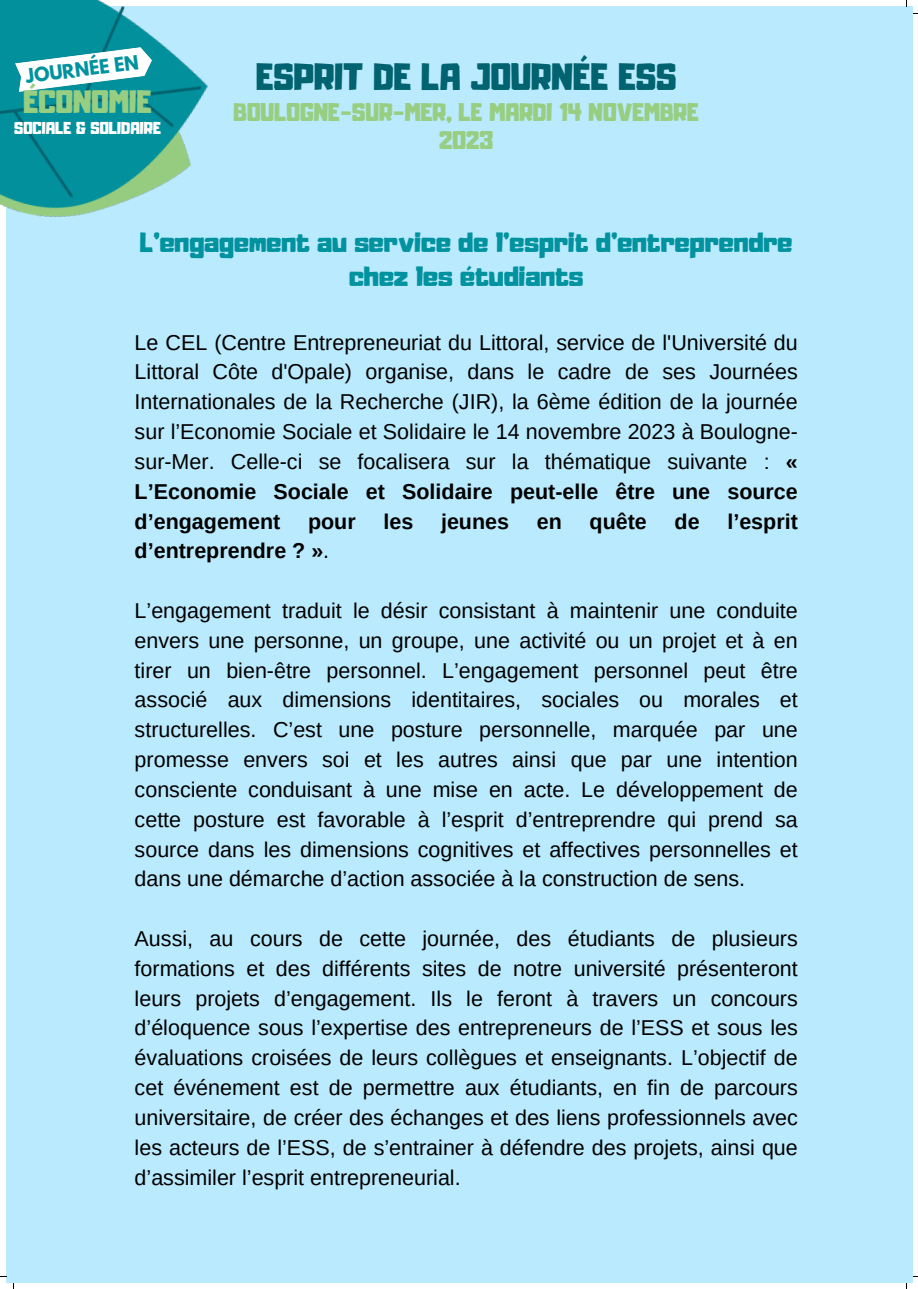
<style>
.page{position:relative;width:918px;height:1289px;background:#fff}
.page>*{position:absolute;margin:0;border:0;box-sizing:border-box;transform-origin:0 0}
.t1{font:33.53px "Adumu";color:#01636f}
.t2{font:28.58px "Adumu";color:#97ce81}
.t3{font:24.53px/33.8px "Adumu";color:#00929e;text-align:center}
.t4{font:22.5px/27.6px "Adumu";color:#97ce81;text-align:center}
.t5{font:21.52px/29.8px "Arimo";color:#000;text-align:justify}
.t6{font:700 21.52px "Arimo";color:#000}
.t7{font:700 17.55px "League Spartan";color:#00929e}
.t8{font:15.23px "Adumu";color:#fff}
.s1{font-weight:700}
.s2{font-weight:400}
</style>
<div class="page">
<div style="left:6px;top:6px;width:907px;height:1276px;background:#baeafd"></div>
<img style="left:0;top:0;width:208px;height:218px">
<img style="left:15px;top:48px;width:137px;height:43px">
<p class="t7" style="left:25px;top:68px;width:115px;rotate:-7deg">JOURNÉE EN</p>
<p class="t2" style="left:24px;top:90px;width:130px">ÉCONOMIE</p>
<p class="t8" style="left:14px;top:122px;width:148px">SOCIALE &amp; SOLIDAIRE</p>
<p class="t1" style="left:256px;top:63px;width:422px">ESPRIT DE LA JOURNÉE ESS</p>
<p class="t4" style="left:234px;top:101px;width:467px">BOULOGNE-SUR-MER, LE MARDI 14 NOVEMBRE<br>2023</p>
<p class="t3" style="left:140px;top:228px;width:654px">L’engagement au service de l’esprit d’entreprendre chez les étudiants</p>
<p class="t5" style="left:135px;top:327px;width:665px">Le CEL (Centre Entrepreneuriat du Littoral, service de l'Université du Littoral Côte d'Opale) organise, dans le cadre de ses Journées Internationales de la Recherche (JIR), la 6ème édition de la journée sur l’Economie Sociale et Solidaire le 14 novembre 2023 à Boulogne&shy;sur-Mer. Celle-ci se focalisera sur la thématique suivante : <span class="s1">« L’Economie Sociale et Solidaire peut-elle être une source d’engagement</span></p>
<p class="t6" style="left:308px;top:509px;width:49px">pour</p>
<p class="t6" style="left:383px;top:509px;width:31px">les</p>
<p class="t6" style="left:441px;top:509px;width:70px">jeunes</p>
<p class="t6" style="left:537px;top:509px;width:27px">en</p>
<p class="t6" style="left:590px;top:509px;width:59px">quête</p>
<p class="t6" style="left:675px;top:509px;width:27px">de</p>
<p class="t6" style="left:727px;top:509px;width:72px">l’esprit</p>
<p class="t6" style="left:135px;top:539px;width:196px">d’entreprendre ? »<span class="s2">.</span></p>
<p class="t5" style="left:135px;top:595px;width:665px">L’engagement traduit le désir consistant à maintenir une conduite envers une personne, un groupe, une activité ou un projet et à en tirer un bien-être personnel. L’engagement personnel peut être associé aux dimensions identitaires, sociales ou morales et structurelles. C’est une posture personnelle, marquée par une promesse envers soi et les autres ainsi que par une intention consciente conduisant à une mise en acte. Le développement de cette posture est favorable à l’esprit d’entreprendre qui prend sa source dans les dimensions cognitives et affectives personnelles et dans une démarche d’action associée à la construction de sens.</p>
<p class="t5" style="left:135px;top:923px;width:665px">Aussi, au cours de cette journée, des étudiants de plusieurs formations et des différents sites de notre université présenteront leurs projets d’engagement. Ils le feront à travers un concours d’éloquence sous l’expertise des entrepreneurs de l’ESS et sous les évaluations croisées de leurs collègues et enseignants. L’objectif de cet événement est de permettre aux étudiants, en fin de parcours universitaire, de créer des échanges et des liens professionnels avec les acteurs de l’ESS, de s’entrainer à défendre des projets, ainsi que d’assimiler l’esprit entrepreneurial.</p>
</div>
